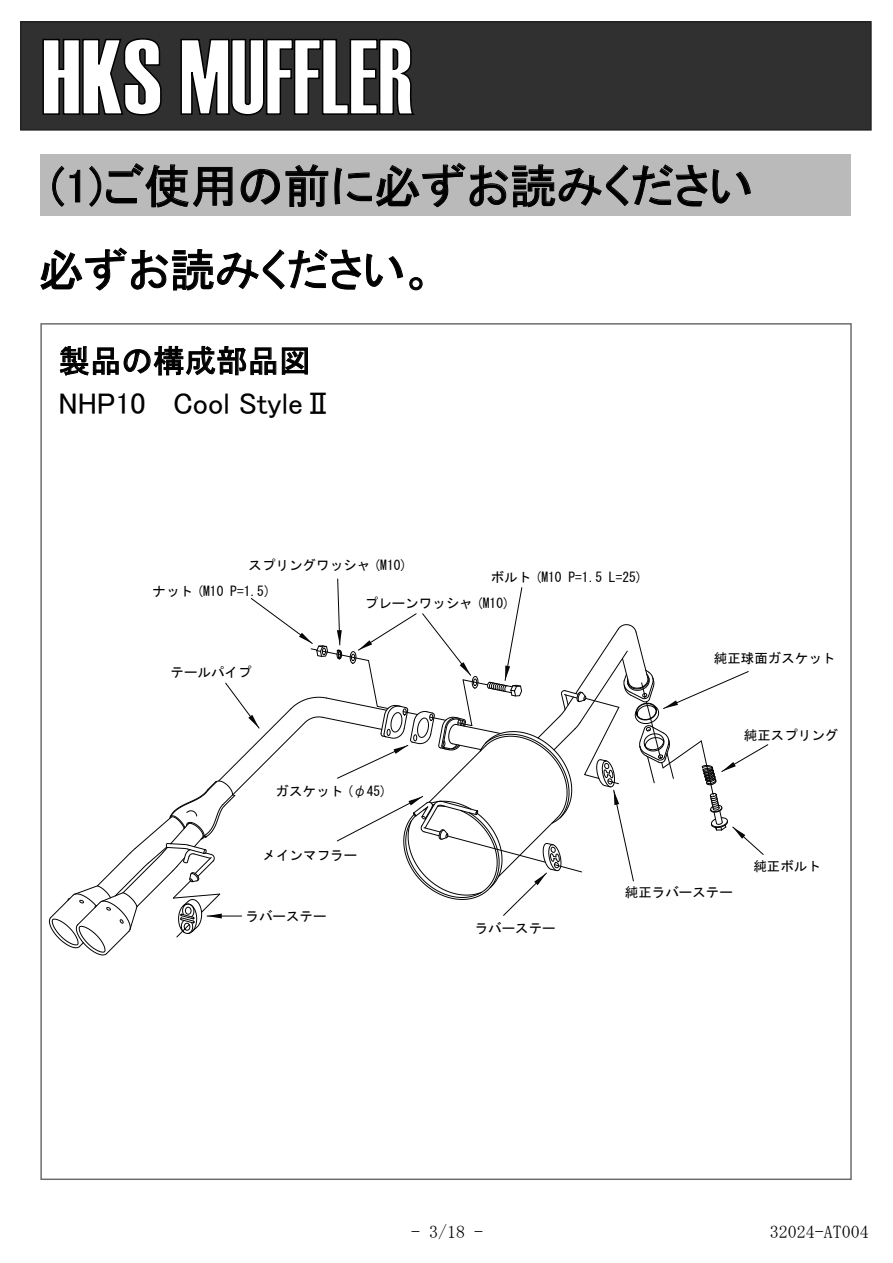
<style>
.page{position:relative;width:893px;height:1263px;background:#fff}
.page>*{position:absolute;margin:0;border:0;box-sizing:border-box;transform-origin:0 0}
.t1{font:106.5px "Haettenschweiler";color:#fff}
.t2{font:46.5px "MS P Gothic";color:#000}
.t3{font:45px "MS P Gothic";color:#000}
.t4{font:31.5px "MS Gothic";color:#000}
.t5{font:30px "MS P Gothic";color:#000}
.t6{font:18px "MS Mincho";color:#000}
.t7{font:13.5px "MS Gothic";color:#000}
</style>
<div class="page">
<div style="left:21px;top:22px;width:849px;height:108px;background:#303030"></div>
<div style="left:20px;top:21px;width:851px;height:110px;border:2px solid #000"></div>
<svg style="left:42px;top:38px;width:120px;height:78px"></svg>
<svg style="left:180px;top:39px;width:235px;height:77px"></svg>
<svg style="left:60px;top:346px;width:216px;height:29px"></svg>
<svg style="left:282px;top:348px;width:26px;height:27px"></svg>
<div style="left:40px;top:154px;width:810px;height:62px;background:#bababa"></div>
<svg style="left:52px;top:166px;width:28px;height:41px"></svg>
<svg style="left:89px;top:163px;width:144px;height:45px"></svg>
<svg style="left:240px;top:164px;width:88px;height:43px"></svg>
<svg style="left:334px;top:163px;width:417px;height:45px"></svg>
<svg style="left:40px;top:247px;width:363px;height:44px"></svg>
<svg style="left:409px;top:277px;width:14px;height:14px"></svg>
<svg style="left:49px;top:578px;width:719px;height:378px"></svg>
<h1 class="t1" style="left:42px;top:5px;width:373px">HKS MUFFLER</h1>
<h2 class="t2" style="left:51px;top:163px;width:703px">(1)ご使用の前に必ずお読みください</h2>
<h3 class="t3" style="left:38px;top:247px;width:398px">必ずお読みください。</h3>
<h3 class="t4" style="left:58px;top:345px;width:253px">製品の構成部品図</h3>
<h3 class="t5" style="left:59px;top:388px;width:276px">NHP10 Cool StyleⅡ</h3>
<p class="t7" style="left:248px;top:558px;width:160px">スプリングワッシャ (M10)</p>
<p class="t7" style="left:364px;top:596px;width:147px">プレーンワッシャ (M10)</p>
<p class="t7" style="left:490px;top:570px;width:153px">ボルト (M10 P=1.5 L=25)</p>
<p class="t7" style="left:152px;top:585px;width:120px">ナット (M10 P=1.5)</p>
<p class="t7" style="left:170px;top:666px;width:82px">テールパイプ</p>
<p class="t7" style="left:275px;top:784px;width:113px">ガスケット (φ45)</p>
<p class="t7" style="left:262px;top:848px;width:96px">メインマフラー</p>
<p class="t7" style="left:713px;top:651px;width:123px">純正球面ガスケット</p>
<p class="t7" style="left:743px;top:728px;width:96px">純正スプリング</p>
<p class="t7" style="left:753px;top:859px;width:69px">純正ボルト</p>
<p class="t7" style="left:245px;top:909px;width:82px">ラバーステー</p>
<p class="t7" style="left:474px;top:921px;width:82px">ラバーステー</p>
<p class="t7" style="left:624px;top:885px;width:109px">純正ラバーステー</p>
<h3 class="t6" style="left:411px;top:1223px;width:73px">- 3/18 -</h3>
<h3 class="t6" style="left:770px;top:1223px;width:100px">32024-AT004</h3>
</div>
